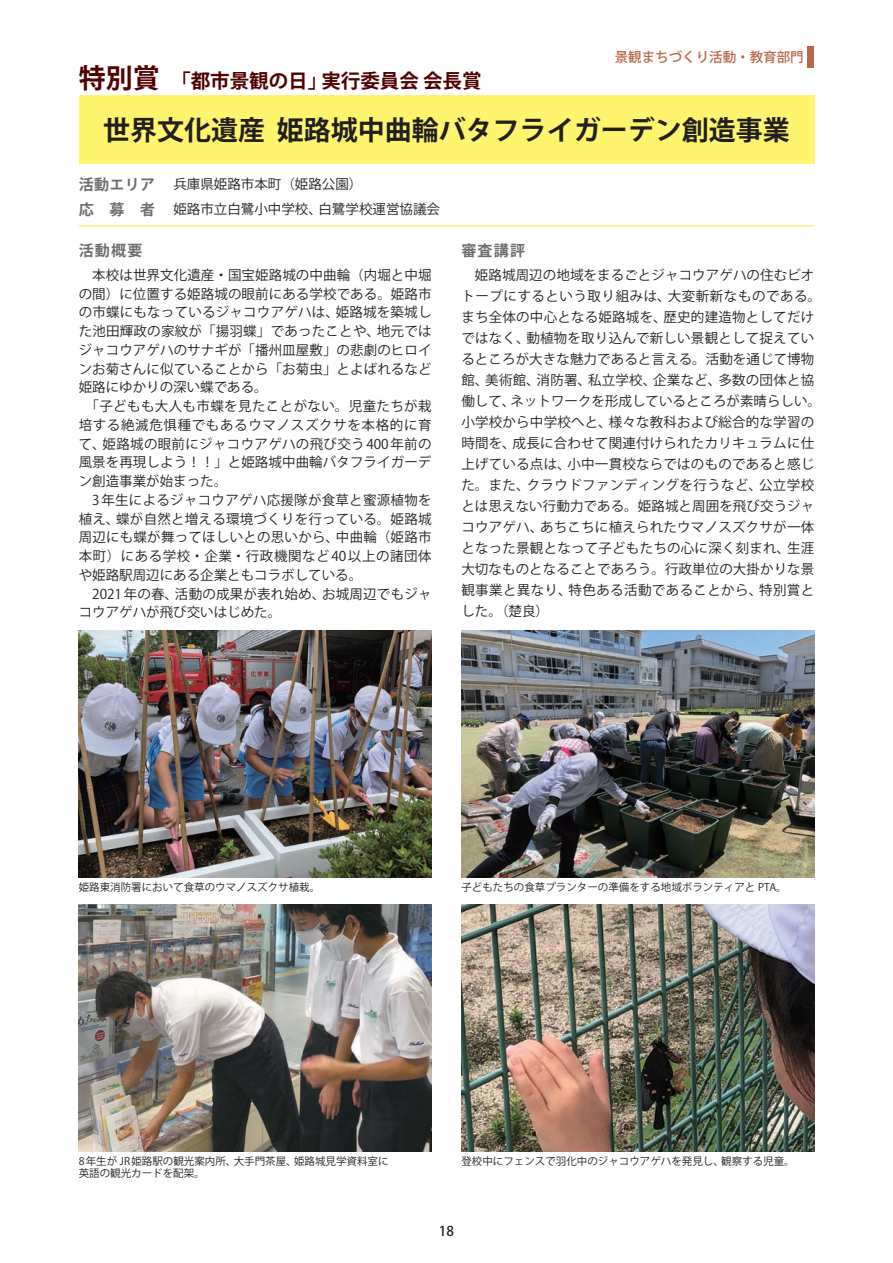
<style>
.page{position:relative;width:893px;height:1263px;background:#fff}
.page>*{position:absolute;margin:0;border:0;box-sizing:border-box;transform-origin:0 0}
.t1{font:700 27px "Koz Go Pr 6 N";color:#231f20}
.t2{font:700 19.5px "Koz Go Pr 6 N";color:#520000}
.t3{font:700 15px/25px "Koz Go Pr 6 N";letter-spacing:.025em;color:#6c6d70}
.t4{font:700 15px "Koz Go Pr 6 N";letter-spacing:.085em;color:#6c6d70}
.t5{font:13.5px/21px "Koz Go Pr 6 N";letter-spacing:.015em;color:#231f20}
.t6{font:13.5px "Koz Go Pr 6 N";letter-spacing:.04em;color:#231f20}
.t7{font:13.5px "Koz Go Pr 6 N";letter-spacing:.05em;color:#231f20}
.t8{font:500 13.5px "Koz Go Pr 6 N";color:#b86749}
.t9{font:500 13.5px "Koz Go Pr 6 N";color:#231f20}
.t10{font:10.5px/12px "Koz Go Pr 6 N";color:#231f20}
.s1{font-size:27px}
</style>
<div class="page">
<div style="left:807px;top:47px;width:7px;height:21px;background:#b86749"></div>
<img style="left:79px;top:630px;width:353px;height:247px">
<img style="left:461px;top:630px;width:353px;height:247px">
<img style="left:461px;top:904px;width:353px;height:247px">
<img style="left:79px;top:904px;width:353px;height:247px">
<div style="left:79px;top:96px;width:735px;height:68px;background:#fff46d"></div>
<hr style="left:79px;top:225px;width:735px;height:2px;background:#fff46d">
<h2 class="t2" style="left:79px;top:70px;width:404px"><span class="s1">特別賞</span>「都市景観の日」実行委員会 会長賞</h2>
<p class="t8" style="left:615px;top:50px;width:190px">景観まちづくり活動・教育部門</p>
<h1 class="t1" style="left:103px;top:115px;width:688px">世界文化遺産 姫路城中曲輪バタフライガーデン創造事業</h1>
<p class="t3" style="left:79px;top:172px;width:78px">活動エリア応募者</p>
<p class="t5" style="left:173px;top:172px;width:268px;line-height:25px">兵庫県姫路市本町（姫路公園）<br>姫路市立白鷺小中学校、白鷺学校運営協議会</p>
<p class="t4" style="left:79px;top:242px;width:65px">活動概要</p>
<p class="t4" style="left:461px;top:242px;width:65px">審査講評</p>
<p class="t5" style="left:92px;top:265px;width:341px">本校は世界文化遺産・国宝姫路城の中曲輪（内堀と中堀</p>
<p class="t5" style="left:79px;top:283px;width:354px">の間）に位置する姫路城の眼前にある学校である。姫路市</p>
<p class="t5" style="left:79px;top:302px;width:354px">の市蝶にもなっているジャコウアゲハは、姫路城を築城し</p>
<p class="t5" style="left:79px;top:321px;width:354px">た池田輝政の家紋が「揚羽蝶」であったことや、地元では</p>
<p class="t5" style="left:79px;top:340px;width:354px">ジャコウアゲハのサナギが「播州皿屋敷」の悲劇のヒロイ</p>
<p class="t5" style="left:79px;top:358px;width:354px">ンお菊さんに似ていることから「お菊虫」とよばれるなど</p>
<p class="t5" style="left:79px;top:377px;width:190px">姫路にゆかりの深い蝶である。</p>
<p class="t5" style="left:86px;top:396px;width:348px">「子どもも大人も市蝶を見たことがない。児童たちが栽</p>
<p class="t7" style="left:79px;top:417px;width:354px">培する絶滅危惧種でもあるウマノスズクサを本格的に育</p>
<p class="t5" style="left:79px;top:433px;width:354px">て、姫路城の眼前にジャコウアゲハの飛び交う400年前の</p>
<p class="t5" style="left:79px;top:452px;width:354px">風景を再現しよう！！」と姫路城中曲輪バタフライガーデ</p>
<p class="t5" style="left:79px;top:471px;width:150px">ン創造事業が始まった。</p>
<p class="t5" style="left:92px;top:490px;width:341px">3年生によるジャコウアゲハ応援隊が食草と蜜源植物を</p>
<p class="t5" style="left:79px;top:508px;width:354px">植え、蝶が自然と増える環境づくりを行っている。姫路城</p>
<p class="t5" style="left:79px;top:527px;width:354px">周辺にも蝶が舞ってほしいとの思いから、中曲輪（姫路市</p>
<p class="t6" style="left:79px;top:548px;width:354px">本町）にある学校・企業・行政機関など40以上の諸団体</p>
<p class="t5" style="left:79px;top:565px;width:285px">や姫路駅周辺にある企業ともコラボしている。</p>
<p class="t5" style="left:92px;top:583px;width:341px">2021 年の春、活動の成果が表れ始め、お城周辺でもジャ</p>
<p class="t5" style="left:79px;top:602px;width:204px">コウアゲハが飛び交いはじめた。</p>
<p class="t5" style="left:461px;top:265px;width:361px;text-indent:14px">姫路城周辺の地域をまるごとジャコウアゲハの住むビオトープにするという取り組みは、大変斬新なものである。まち全体の中心となる姫路城を、歴史的建造物としてだけではなく、動植物を取り込んで新しい景観として捉えているところが大きな魅力であると言える。活動を通じて博物館、美術館、消防署、私立学校、企業など、多数の団体と協働して、ネットワークを形成しているところが素晴らしい。小学校から中学校へと、様々な教科および総合的な学習の時間を、成長に合わせて関連付けられたカリキュラムに仕上げている点は、小中一貫校ならではのものであると感じた。また、クラウドファンディングを行うなど、公立学校とは思えない行動力である。姫路城と周囲を飛び交うジャコウアゲハ、あちこちに植えられたウマノスズクサが一体となった景観となって子どもたちの心に深く刻まれ、生涯大切なものとなることであろう。行政単位の大掛かりな景観事業と異なり、特色ある活動であることから、特別賞とした。（楚良）</p>
<p class="t10" style="left:79px;top:881px;width:243px">姫路東消防署において食草のウマノスズクサ植栽。</p>
<p class="t10" style="left:461px;top:881px;width:327px">子どもたちの食草プランターの準備をする地域ボランティアと PTA。</p>
<p class="t10" style="left:79px;top:1155px;width:311px">8 年生が JR 姫路駅の観光案内所、大手門茶屋、姫路城見学資料室に英語の観光カードを配架。</p>
<p class="t10" style="left:461px;top:1155px;width:335px">登校中にフェンスで羽化中のジャコウアゲハを発見し、観察する児童。</p>
<p class="t9" style="left:439px;top:1223px;width:17px">18</p>
</div>
